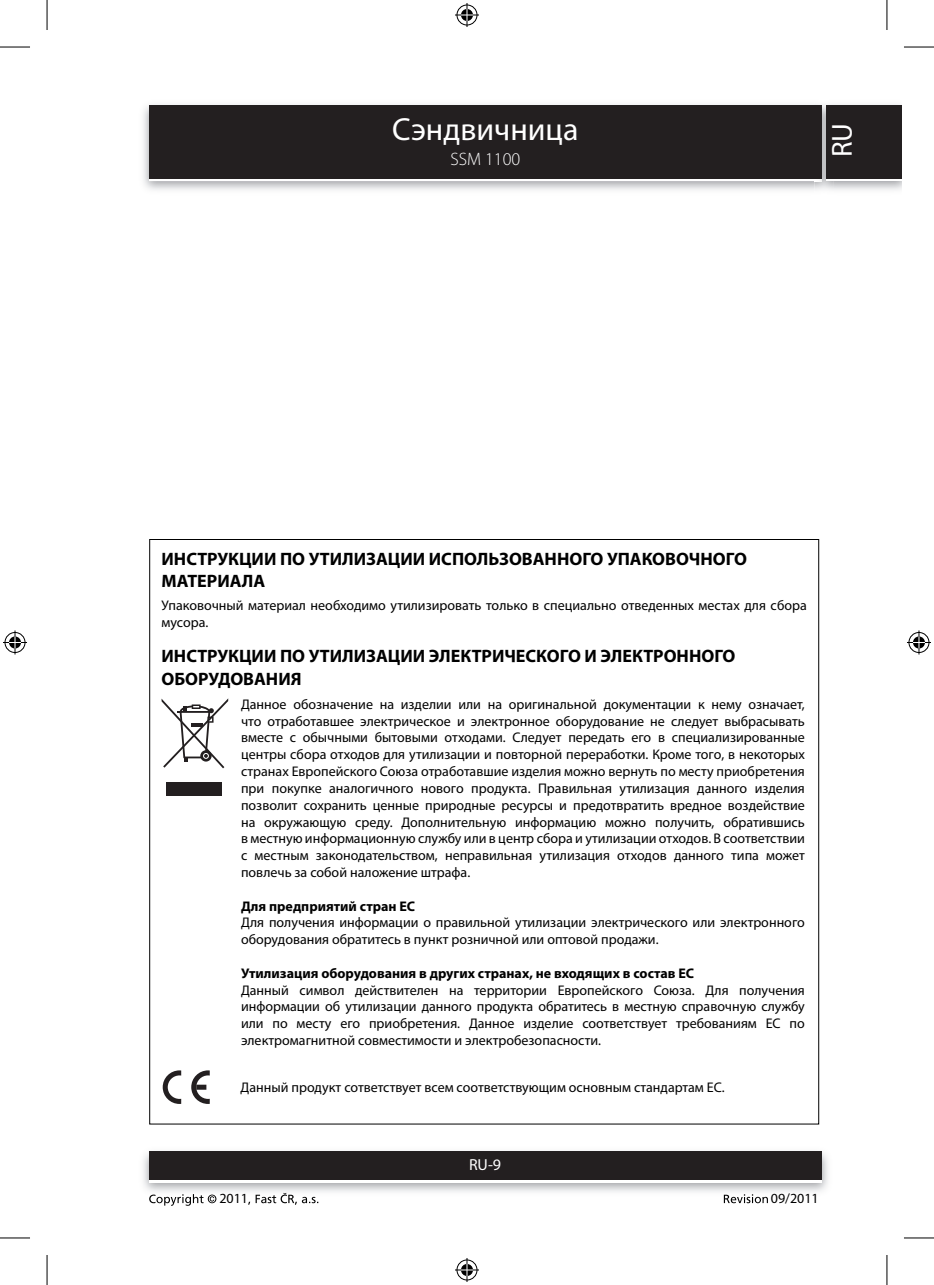
<style>
.page{position:relative;width:934px;height:1285px;background:#fff}
.page>*{position:absolute;margin:0;border:0;box-sizing:border-box;transform-origin:0 0}
.t1{font:32px "Myriad Pro";color:#fff}
.t2{font:29px "Myriad Pro";color:#fff}
.t3{font:700 18px/22.4px "Myriad Pro";color:#000}
.t4{font:300 18px "Myriad Pro";color:#fff}
.t5{font:16px "Myriad Pro";color:#fff}
.t6{font:14px/16.8px "Myriad Pro";color:#000}
.t7{font:700 14px "Myriad Pro";color:#000}
</style>
<div class="page">
<div style="left:149px;top:108px;width:672px;height:73px;background:linear-gradient(to right,#231f20,#231f20)"></div>
<div style="left:149px;top:105px;width:672px;height:73px;background:#231f20"></div>
<img style="left:143px;top:1151px;width:685px;height:42px">
<div style="left:149px;top:1154px;width:672px;height:28px;background:linear-gradient(to right,#fff,#fff)"></div>
<div style="left:149px;top:1151px;width:672px;height:28px;background:#231f20"></div>
<img style="left:814px;top:102px;width:18px;height:90px">
<svg style="left:814px;top:178px;width:7px;height:3px"></svg>
<img style="left:814px;top:105px;width:7px;height:3px">
<img style="left:814px;top:108px;width:7px;height:70px">
<div style="left:825px;top:108px;width:75px;height:73px;background:linear-gradient(to right,#231f20,#231f20)"></div>
<div style="left:825px;top:105px;width:75px;height:73px;background:#231f20"></div>
<svg style="left:149px;top:1194px;width:67px;height:11px"></svg>
<svg style="left:248px;top:1193px;width:70px;height:11px"></svg>
<svg style="left:723px;top:1194px;width:44px;height:9px"></svg>
<svg style="left:161px;top:698px;width:67px;height:70px"></svg>
<div style="left:167px;top:782px;width:55px;height:14px;background:#231f20"></div>
<svg style="left:163px;top:1070px;width:18px;height:34px"></svg>
<svg style="left:191px;top:1070px;width:19px;height:34px"></svg>
<div style="left:196px;top:1084px;width:10px;height:5px;background:#231f20"></div>
<hr style="left:0;top:47px;width:30px;height:1px;background:#000">
<hr style="left:903px;top:47px;width:30px;height:1px;background:#000">
<hr style="left:0;top:1237px;width:30px;height:1px;background:#000">
<hr style="left:903px;top:1237px;width:30px;height:1px;background:#000">
<hr style="left:47px;top:0;width:1px;height:30px;background:#000">
<hr style="left:47px;top:1255px;width:1px;height:30px;background:#000">
<hr style="left:886px;top:0;width:1px;height:30px;background:#000">
<hr style="left:886px;top:1255px;width:1px;height:30px;background:#000">
<svg style="left:455px;top:3px;width:24px;height:24px"></svg>
<svg style="left:455px;top:1258px;width:24px;height:24px"></svg>
<svg style="left:3px;top:630px;width:24px;height:24px"></svg>
<svg style="left:907px;top:630px;width:23px;height:24px"></svg>
<h1 class="t1" style="left:392px;top:117px;width:188px">Сэндвичница</h1>
<p class="t4" style="left:450px;top:152px;width:71px">SSM 1100</p>
<h2 class="t2" style="left:830px;top:157px;width:36px;rotate:-90deg">RU</h2>
<p class="t3" style="left:161px;top:549px;width:586px">ИНСТРУКЦИИ ПО УТИЛИЗАЦИИ ИСПОЛЬЗОВАННОГО УПАКОВОЧНОГО<br>МАТЕРИАЛА</p>
<p class="t6" style="left:161px;top:598px;width:646px">Упаковочный материал необходимо утилизировать только в специально отведенных местах для сбора мусора.</p>
<p class="t3" style="left:161px;top:646px;width:575px">ИНСТРУКЦИИ ПО УТИЛИЗАЦИИ ЭЛЕКТРИЧЕСКОГО И ЭЛЕКТРОННОГО<br>ОБОРУДОВАНИЯ</p>
<p class="t6" style="left:241px;top:697px;width:565px;text-align:justify">Данное обозначение на изделии или на оригинальной документации к нему означает, что отработавшее электрическое и электронное оборудование не следует выбрасывать вместе с обычными бытовыми отходами. Следует передать его в специализированные центры сбора отходов для утилизации и повторной переработки. Кроме того, в некоторых странах Европейского Союза отработавшие изделия можно вернуть по месту приобретения при покупке аналогичного нового продукта. Правильная утилизация данного изделия позволит сохранить ценные природные ресурсы и предотвратить вредное воздействие на окружающую среду. Дополнительную информацию можно получить, обратившись в местную информационную службу или в центр сбора и утилизации отходов. В соответствии с местным законодательством, неправильная утилизация отходов данного типа может повлечь за собой наложение штрафа.</p>
<p class="t7" style="left:241px;top:900px;width:176px">Для предприятий стран ЕС</p>
<p class="t6" style="left:241px;top:915px;width:565px">Для получения информации о правильной утилизации электрического или электронного оборудования обратитесь в пункт розничной или оптовой продажи.</p>
<p class="t7" style="left:241px;top:967px;width:454px">Утилизация оборудования в других странах, не входящих в состав ЕС</p>
<p class="t6" style="left:241px;top:982px;width:565px;text-align:justify">Данный символ действителен на территории Европейского Союза. Для получения информации об утилизации данного продукта обратитесь в местную справочную службу или по месту его приобретения. Данное изделие соответствует требованиям ЕС по электромагнитной совместимости и электробезопасности.</p>
<p class="t6" style="left:240px;top:1080px;width:485px">Данный продукт сответствует всем соответствующим основным стандартам ЕС.</p>
<p class="t5" style="left:469px;top:1158px;width:34px">RU-9</p>
<p class="t6" style="left:219px;top:1191px;width:30px">2011</p>
<p class="t6" style="left:770px;top:1191px;width:49px">09/2011</p>
</div>
